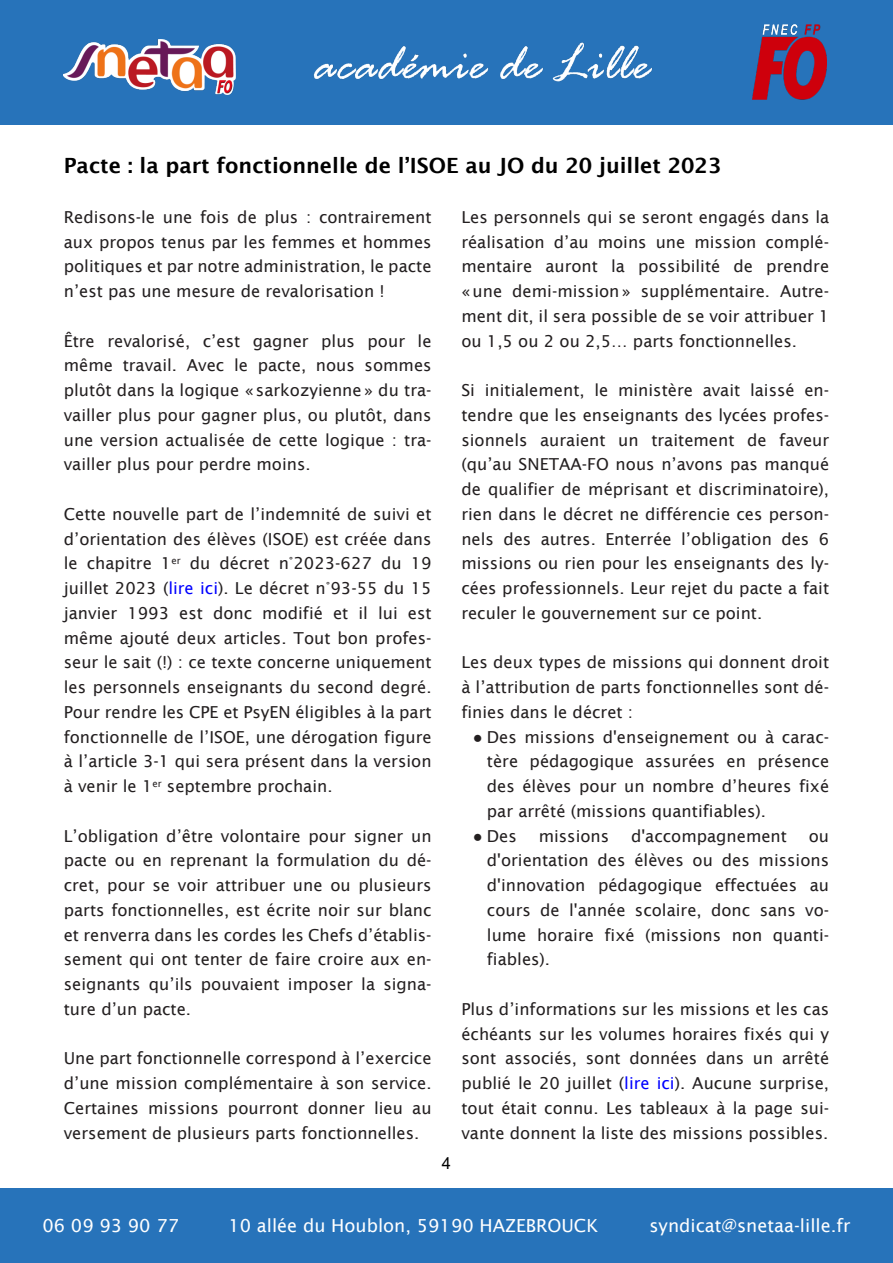
<style>
.page{position:relative;width:893px;height:1263px;background:#fff}
.page>*{position:absolute;margin:0;border:0;box-sizing:border-box;transform-origin:0 0}
.t1{font:600 21px "Lucida Sans";color:#000}
.t2{font:18px "Lucida Sans";color:#fff}
.t3{font:16.5px/24.8px "Lucida Sans";color:#231f20;text-align:justify}
.t4{font:16.5px "Arial";color:#000}
.s1{color:#00f}
.s2{font-family:"Arial"}
</style>
<div class="page">
<div style="left:0;top:0;width:893px;height:124px;background:#2773ba"></div>
<div style="left:0;top:1188px;width:893px;height:75px;background:#2773ba"></div>
<img style="left:64px;top:40px;width:171px;height:55px">
<img style="left:752px;top:25px;width:74px;height:74px">
<img style="left:313px;top:42px;width:339px;height:40px">
<p class="t1" style="left:64px;top:157px;width:659px">Pacte : la part fonctionnelle de l’ISOE au JO du 20 juillet 2023</p>
<p class="t3" style="left:64px;top:206px;width:369px">Redisons-le une fois de plus : contrairement aux propos tenus par les femmes et hommes politiques et par notre administration, le pacte n’est pas une mesure de revalorisation !</p>
<p class="t3" style="left:64px;top:329px;width:369px">Être revalorisé, c’est gagner plus pour le même travail. Avec le pacte, nous sommes plutôt dans la logique « sarkozyienne » du tra&shy;vailler plus pour gagner plus, ou plutôt, dans une version actualisée de cette logique : tra&shy;vailler plus pour perdre moins.</p>
<p class="t3" style="left:64px;top:503px;width:369px">Cette nouvelle part de l’indemnité de suivi et d’orientation des élèves (ISOE) est créée dans le chapitre 1<sup>er</sup> du décret n°2023-627 du 19 juillet 2023 (<span class="s1">lire ici</span>). Le décret n°93-55 du 15 janvier 1993 est donc modifié et il lui est même ajouté deux articles. Tout bon profes&shy;seur le sait (!) : ce texte concerne uniquement les personnels enseignants du second degré.<br>Pour rendre les CPE et PsyEN éligibles à la part fonctionnelle de l’ISOE, une dérogation figure à l’article 3-1 qui sera présent dans la version à venir le 1<sup>er</sup> septembre prochain.</p>
<p class="t3" style="left:64px;top:824px;width:369px">L’obligation d’être volontaire pour signer un pacte ou en reprenant la formulation du dé&shy;cret, pour se voir attribuer une ou plusieurs parts fonctionnelles, est écrite noir sur blanc et renverra dans les cordes les Chefs d’établis&shy;sement qui ont tenter de faire croire aux en&shy;seignants qu’ils pouvaient imposer la signa&shy;ture d’un pacte.</p>
<p class="t3" style="left:64px;top:1047px;width:369px">Une part fonctionnelle correspond à l’exercice d’une mission complémentaire à son service.<br>Certaines missions pourront donner lieu au versement de plusieurs parts fonctionnelles.</p>
<p class="t4" style="left:442px;top:1157px;width:11px">4</p>
<p class="t3" style="left:461px;top:206px;width:369px">Les personnels qui se seront engagés dans la réalisation d’au moins une mission complé&shy;mentaire auront la possibilité de prendre « une demi-mission » supplémentaire. Autre&shy;ment dit, il sera possible de se voir attribuer 1 ou 1,5 ou 2 ou 2,5… parts fonctionnelles.</p>
<p class="t3" style="left:461px;top:379px;width:369px">Si initialement, le ministère avait laissé en&shy;tendre que les enseignants des lycées profes&shy;sionnels auraient un traitement de faveur (qu’au SNETAA-FO nous n’avons pas manqué de qualifier de méprisant et discriminatoire), rien dans le décret ne différencie ces person&shy;nels des autres. Enterrée l’obligation des 6 missions ou rien pour les enseignants des ly&shy;cées professionnels. Leur rejet du pacte a fait reculer le gouvernement sur ce point.</p>
<p class="t3" style="left:461px;top:651px;width:369px">Les deux types de missions qui donnent droit à l’attribution de parts fonctionnelles sont dé&shy;finies dans le décret :</p>
<p class="t3" style="left:487px;top:725px;width:344px;text-indent:-14px"><span class="s2">●</span> Des missions d'enseignement ou à carac&shy;tère pédagogique assurées en présence des élèves pour un nombre d’heures fixé par arrêté (missions quantifiables).</p>
<p class="t3" style="left:473px;top:824px;width:46px"><span class="s2">●</span> Des</p>
<p class="t3" style="left:539px;top:824px;width:72px">missions</p>
<p class="t3" style="left:631px;top:824px;width:157px">d'accompagnement</p>
<p class="t3" style="left:487px;top:824px;width:344px;text-indent:322px">ou d'orientation des élèves ou des missions d'innovation pédagogique effectuées au cours de l'année scolaire, donc sans vo&shy;lume horaire fixé (missions non quanti&shy;fiables).</p>
<p class="t3" style="left:461px;top:998px;width:369px">Plus d’informations sur les missions et les cas échéants sur les volumes horaires fixés qui y sont associés, sont données dans un arrêté publié le 20 juillet (<span class="s1">lire ici</span>). Aucune surprise, tout était connu. Les tableaux à la page sui&shy;vante donnent la liste des missions possibles.</p>
<p class="t2" style="left:43px;top:1218px;width:138px">06 09 93 90 77</p>
<p class="t2" style="left:228px;top:1218px;width:371px">10 allée du Houblon, 59190 HAZEBROUCK</p>
<p class="t2" style="left:649px;top:1218px;width:202px">syndicat@snetaa-lille.fr</p>
</div>
